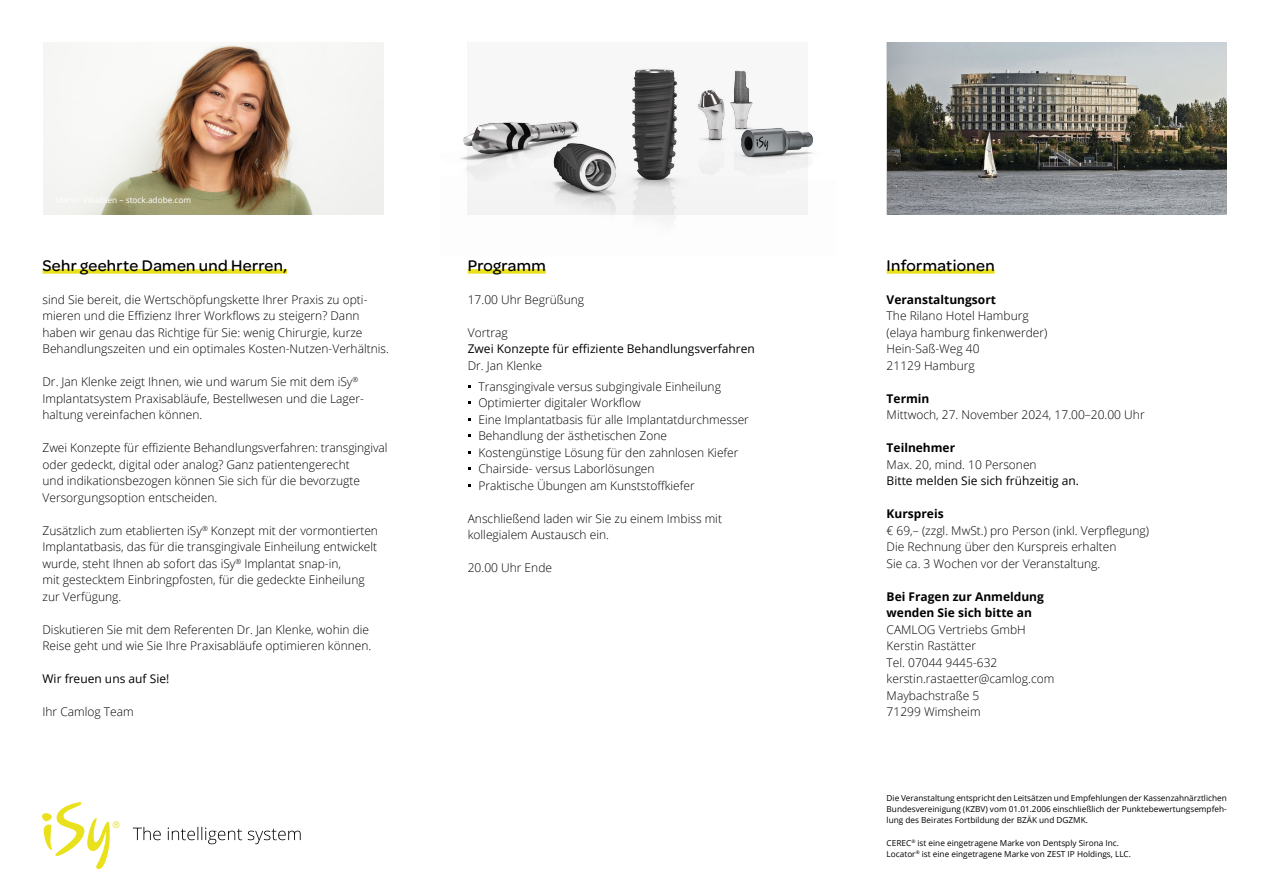
<style>
.page{position:relative;width:1263px;height:893px;background:#fff}
.page>*{position:absolute;margin:0;border:0;box-sizing:border-box;transform-origin:0 0}
.t1{font:500 16.5px "Omnes";letter-spacing:.02em;color:#000}
.t2{font:300 12px/16.5px "Open Sans";color:#000}
.t3{font:12px "Open Sans";color:#000}
.t4{font:700 12px/16.5px "Open Sans";color:#000}
.t5{font:8.25px/11.2px "Open Sans";color:#000;text-align:justify}
.t6{font:8.25px "Open Sans";color:#fff}
</style>
<div class="page">
<img style="left:43px;top:43px;width:341px;height:172px">
<div style="left:43px;top:269px;width:244px;height:5px;background:#e8e11c"></div>
<div style="left:468px;top:269px;width:78px;height:5px;background:#e8e11c"></div>
<div style="left:887px;top:269px;width:107px;height:5px;background:#e8e11c"></div>
<img style="left:887px;top:43px;width:340px;height:172px">
<svg style="left:42px;top:802px;width:77px;height:67px"></svg>
<svg style="left:133px;top:827px;width:168px;height:17px"></svg>
<img style="left:458px;top:59px;width:357px;height:140px">
<p class="t6" style="left:55px;top:195px;width:137px">Martin Villadsen – stock.adobe.com</p>
<h1 class="t1" style="left:43px;top:254px;width:246px">Sehr geehrte Damen und Herren,</h1>
<p class="t2" style="left:43px;top:291px;width:348px">sind Sie bereit, die Wertschöpfungskette Ihrer Praxis zu opti&shy;mieren und die Effizienz Ihrer Workflows zu steigern? Dann haben wir genau das Richtige für Sie: wenig Chirurgie, kurze Behandlungszeiten und ein optimales Kosten-Nutzen-Verhältnis.</p>
<p class="t2" style="left:43px;top:373px;width:323px">Dr. Jan Klenke zeigt Ihnen, wie und warum Sie mit dem iSy<sup>®<br></sup>Implantatsystem Praxisabläufe, Bestellwesen und die Lager&shy;haltung vereinfachen können.</p>
<p class="t2" style="left:43px;top:439px;width:347px">Zwei Konzepte für effiziente Behandlungsverfahren: transgingival oder gedeckt, digital oder analog? Ganz patientengerecht<br>und indikationsbezogen können Sie sich für die bevorzugte Versorgungsoption entscheiden.</p>
<p class="t2" style="left:43px;top:522px;width:337px">Zusätzlich zum etablierten iSy<sup>®</sup> Konzept mit der vormontierten Implantatbasis, das für die transgingivale Einheilung entwickelt wurde, steht Ihnen ab sofort das iSy<sup>®</sup> Implantat snap-in,<br>mit gestecktem Einbringpfosten, für die gedeckte Einheilung zur Verfügung.</p>
<p class="t2" style="left:43px;top:621px;width:330px">Diskutieren Sie mit dem Referenten Dr. Jan Klenke, wohin die<br>Reise geht und wie Sie Ihre Praxisabläufe optimieren können.</p>
<p class="t3" style="left:43px;top:671px;width:128px">Wir freuen uns auf Sie!</p>
<p class="t2" style="left:43px;top:703px;width:93px">Ihr Camlog Team</p>
<h1 class="t1" style="left:468px;top:254px;width:80px">Programm</h1>
<p class="t2" style="left:468px;top:291px;width:118px">17.00 Uhr Begrüßung</p>
<p class="t2" style="left:468px;top:324px;width:41px">Vortrag</p>
<p class="t3" style="left:468px;top:341px;width:289px">Zwei Konzepte für effiziente Behandlungsverfahren</p>
<p class="t2" style="left:478px;top:355px;width:244px;line-height:20.7px;text-indent:-11px">Dr. Jan Klenke<br>Transgingivale versus subgingivale Einheilung</p>
<p class="t2" style="left:478px;top:394px;width:272px">Optimierter digitaler Workflow<br>Eine Implantatbasis für alle Implantatdurchmesser Behandlung der ästhetischen Zone Kostengünstige Lösung für den zahnlosen Kiefer Chairside- versus Laborlösungen<br>Praktische Übungen am Kunststoffkiefer</p>
<p class="t2" style="left:468px;top:510px;width:256px">Anschließend laden wir Sie zu einem Imbiss mit kollegialem Austausch ein.</p>
<p class="t2" style="left:468px;top:559px;width:86px">20.00 Uhr Ende</p>
<h1 class="t1" style="left:887px;top:254px;width:109px">Informationen</h1>
<p class="t4" style="left:887px;top:291px;width:111px">Veranstaltungsort</p>
<p class="t2" style="left:887px;top:307px;width:162px">The Rilano Hotel Hamburg (elaya hamburg finkenwerder)<br>Hein-Saß-Weg 40<br>21129 Hamburg</p>
<p class="t4" style="left:887px;top:390px;width:44px">Termin</p>
<p class="t2" style="left:887px;top:406px;width:259px">Mittwoch, 27. November 2024, 17.00–20.00 Uhr</p>
<p class="t4" style="left:887px;top:439px;width:70px">Teilnehmer</p>
<p class="t2" style="left:887px;top:456px;width:152px">Max. 20, mind. 10 Personen</p>
<p class="t3" style="left:887px;top:473px;width:194px">Bitte melden Sie sich frühzeitig an.</p>
<p class="t4" style="left:887px;top:505px;width:59px">Kurspreis</p>
<p class="t2" style="left:887px;top:522px;width:264px">€ 69,– (zzgl. MwSt.) pro Person (inkl. Verpflegung)<br>Die Rechnung über den Kurspreis erhalten<br>Sie ca. 3 Wochen vor der Veranstaltung.</p>
<p class="t4" style="left:887px;top:588px;width:159px">Bei Fragen zur Anmeldung wenden Sie sich bitte an</p>
<p class="t2" style="left:887px;top:621px;width:169px">CAMLOG Vertriebs GmbH<br>Kerstin Rastätter<br>Tel. 07044 9445-632 kerstin.rastaetter@camlog.com<br>Maybachstraße 5<br>71299 Wimsheim</p>
<p class="t5" style="left:887px;top:792px;width:342px">Die Veranstaltung entspricht den Leitsätzen und Empfehlungen der Kassenzahnärztlichen Bundesvereinigung (KZBV) vom 01.01.2006 einschließlich der Punktebewertungsempfeh&shy;lung des Beirates Fortbildung der BZÄK und DGZMK.</p>
<p class="t5" style="left:887px;top:837px;width:246px">CEREC<sup>®</sup> ist eine eingetragene Marke von Dentsply Sirona Inc.<br>Locator<sup>®</sup> ist eine eingetragene Marke von ZEST IP Holdings, LLC.</p>
</div>
